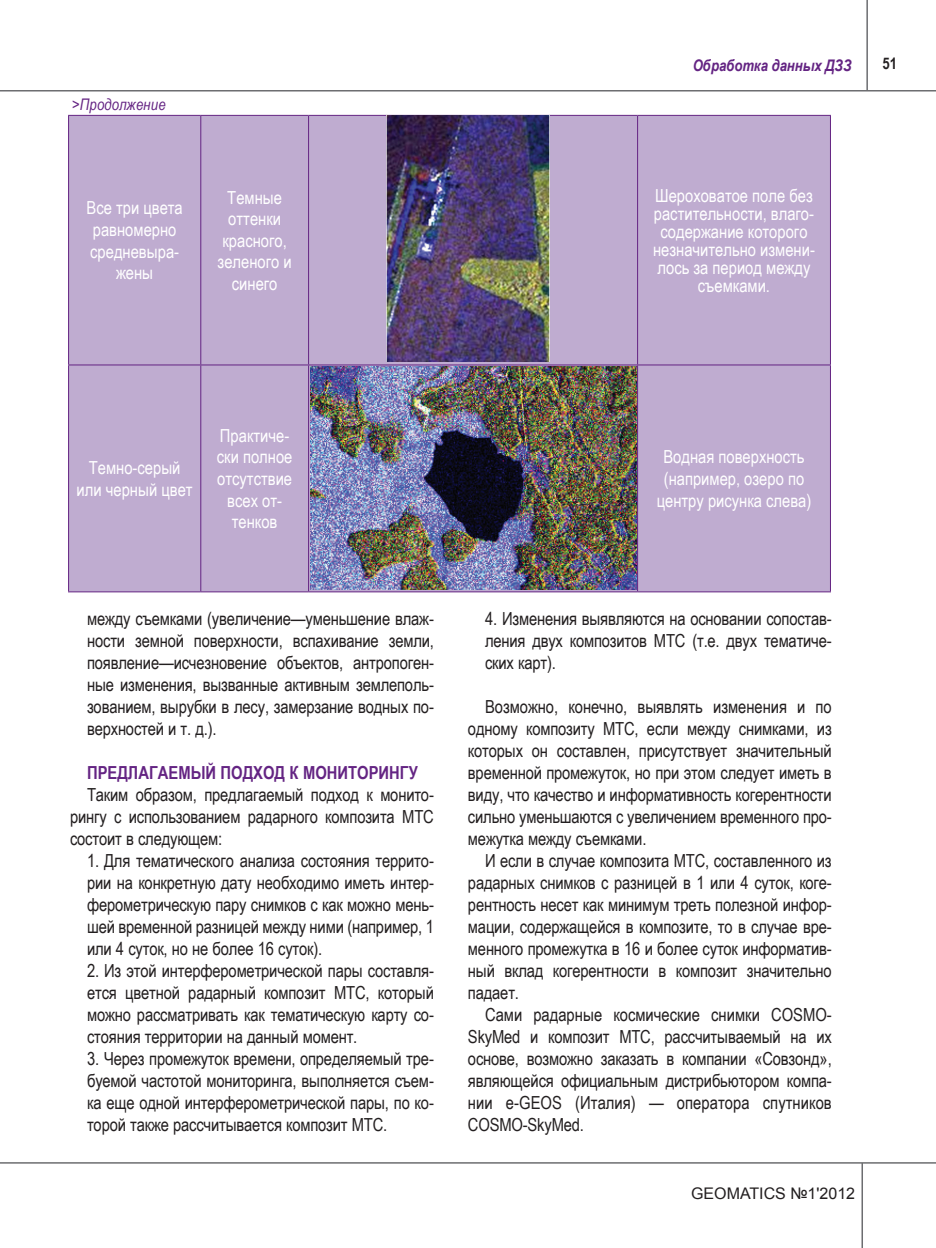
<style>
.page{position:relative;width:936px;height:1248px;background:#fff}
.page>*{position:absolute;margin:0;border:0;box-sizing:border-box;transform-origin:0 0}
.tekst{font:18px/22px "Arial Narrow";letter-spacing:-.01em;color:#231f20;text-align:justify}
.t1{font:18px/21.6px "Arial Narrow";color:#fff;text-align:center}
.zag_ODZZ{font:700 18px "Arial Narrow";color:#642483}
.t2{font:italic 700 16px "Arial Narrow";color:#642483}
.t3{font:16px "Arial";color:#231f20}
.t4{font:italic 16px "Arial Narrow";letter-spacing:.01em;color:#642483}
.t5{font:700 16px "Arial Narrow";color:#231f20}
</style>
<div class="page">
<hr style="left:866px;top:0;width:1px;height:91px;background:#6c6d70">
<hr style="left:861px;top:1162px;width:1px;height:85px;background:#6c6d70">
<hr style="left:0;top:90px;width:935px;height:1px;background:#6c6d70">
<hr style="left:0;top:1161px;width:935px;height:2px;background:#6c6d70">
<div style="left:69px;top:116px;width:760px;height:475px;background:#bfacd0"></div>
<hr style="left:68px;top:115px;width:133px;height:1px;background:#642483">
<hr style="left:68px;top:116px;width:1px;height:248px;background:#642483">
<hr style="left:201px;top:115px;width:107px;height:1px;background:#642483">
<hr style="left:200px;top:116px;width:1px;height:248px;background:#642483">
<hr style="left:308px;top:115px;width:329px;height:1px;background:#642483">
<hr style="left:308px;top:116px;width:1px;height:248px;background:#642483">
<hr style="left:637px;top:115px;width:193px;height:1px;background:#642483">
<hr style="left:637px;top:116px;width:1px;height:248px;background:#642483">
<hr style="left:829px;top:116px;width:1px;height:248px;background:#642483">
<hr style="left:68px;top:364px;width:133px;height:1px;background:#642483">
<hr style="left:68px;top:365px;width:1px;height:226px;background:#642483">
<hr style="left:201px;top:364px;width:107px;height:1px;background:#642483">
<hr style="left:200px;top:365px;width:1px;height:226px;background:#642483">
<hr style="left:308px;top:364px;width:329px;height:1px;background:#642483">
<hr style="left:308px;top:365px;width:1px;height:226px;background:#642483">
<hr style="left:637px;top:364px;width:193px;height:1px;background:#642483">
<hr style="left:637px;top:365px;width:1px;height:226px;background:#642483">
<hr style="left:829px;top:365px;width:1px;height:226px;background:#642483">
<hr style="left:68px;top:591px;width:133px;height:1px;background:#642483">
<hr style="left:201px;top:591px;width:107px;height:1px;background:#642483">
<hr style="left:308px;top:591px;width:329px;height:1px;background:#642483">
<hr style="left:637px;top:591px;width:193px;height:1px;background:#642483">
<img style="left:387px;top:115px;width:162px;height:247px">
<img style="left:310px;top:366px;width:326px;height:223px">
<p class="t4" style="left:72px;top:93px;width:95px">&gt;Продолжение</p>
<p class="t2" style="left:692px;top:53px;width:161px">Обработка данных ДЗЗ</p>
<p class="t5" style="left:882px;top:51px;width:16px">51</p>
<p class="t1" style="left:86px;top:196px;width:98px">Все три цвета равномерно средневыра&shy;жены</p>
<p class="t1" style="left:217px;top:186px;width:76px">Темные оттенки красного, зеленого и синего</p>
<p class="t1" style="left:653px;top:186px;width:163px;line-height:18px">Шероховатое поле без растительности, влаго&shy;содержание которого незначительно измени&shy;лось за период между съемками.</p>
<p class="t1" style="left:89px;top:456px;width:93px">Темно-серый</p>
<p class="t1" style="left:77px;top:478px;width:118px">или черный цвет</p>
<p class="t1" style="left:217px;top:424px;width:77px">Практиче&shy;ски полное отсутствие всех от&shy;тенков</p>
<p class="tekst" style="left:87px;top:607px;width:348px">между съемками (увеличение—уменьшение влаж&shy;ности земной поверхности, вспахивание земли, появление—исчезновение объектов, антропоген&shy;ные изменения, вызванные активным землеполь&shy;зованием, вырубки в лесу, замерзание водных по&shy;верхностей и т. д.).</p>
<p class="zag_ODZZ" style="left:87px;top:759px;width:332px">ПРЕДЛАГАЕМЫЙ ПОДХОД К МОНИТОРИНГУ</p>
<p class="tekst" style="left:70px;top:783px;width:365px;text-indent:17px">Таким образом, предлагаемый подход к монито&shy;рингу с использованием радарного композита MTC состоит в следующем:</p>
<p class="tekst" style="left:87px;top:849px;width:348px">1. Для тематического анализа состояния террито&shy;рии на конкретную дату необходимо иметь интер&shy;ферометрическую пару снимков с как можно мень&shy;шей временной разницей между ними (например, 1 или 4 суток, но не более 16 суток).</p>
<p class="tekst" style="left:87px;top:959px;width:348px">2. Из этой интерферометрической пары составля&shy;ется цветной радарный композит MTC, который можно рассматривать как тематическую карту со&shy;стояния территории на данный момент.</p>
<p class="tekst" style="left:87px;top:1047px;width:348px">3. Через промежуток времени, определяемый тре&shy;буемой частотой мониторинга, выполняется съем&shy;ка еще одной интерферометрической пары, по ко&shy;торой также рассчитывается композит MTC.</p>
<p class="t1" style="left:663px;top:445px;width:143px">Водная поверхность</p>
<p class="t1" style="left:656px;top:467px;width:156px">(например, озеро по центру рисунка слева)</p>
<p class="tekst" style="left:485px;top:607px;width:348px">4. Изменения выявляются на основании сопостав&shy;ления двух композитов MTC (т.е. двух тематиче&shy;ских карт).</p>
<p class="tekst" style="left:468px;top:695px;width:365px;text-indent:17px">Возможно, конечно, выявлять изменения и по одному композиту MTC, если между снимками, из которых он составлен, присутствует значительный временной промежуток, но при этом следует иметь в виду, что качество и информативность когерентности сильно уменьшаются с увеличением временного про&shy;межутка между съемками.</p>
<p class="tekst" style="left:468px;top:849px;width:365px;text-indent:17px">И если в случае композита MTC, составленного из радарных снимков с разницей в 1 или 4 суток, коге&shy;рентность несет как минимум треть полезной инфор&shy;мации, содержащейся в композите, то в случае вре&shy;менного промежутка в 16 и более суток информатив&shy;ный вклад когерентности в композит значительно падает.</p>
<p class="tekst" style="left:468px;top:1003px;width:365px;text-indent:17px">Сами радарные космические снимки COSMO-SkyMed и композит MTC, рассчитываемый на их основе, возможно заказать в компании «Совзонд», являющейся официальным дистрибьютором компа&shy;нии e-GEOS (Италия) — оператора спутников COSMO-SkyMed.</p>
<p class="t3" style="left:691px;top:1182px;width:165px">GEOMATICS №1'2012</p>
</div>
